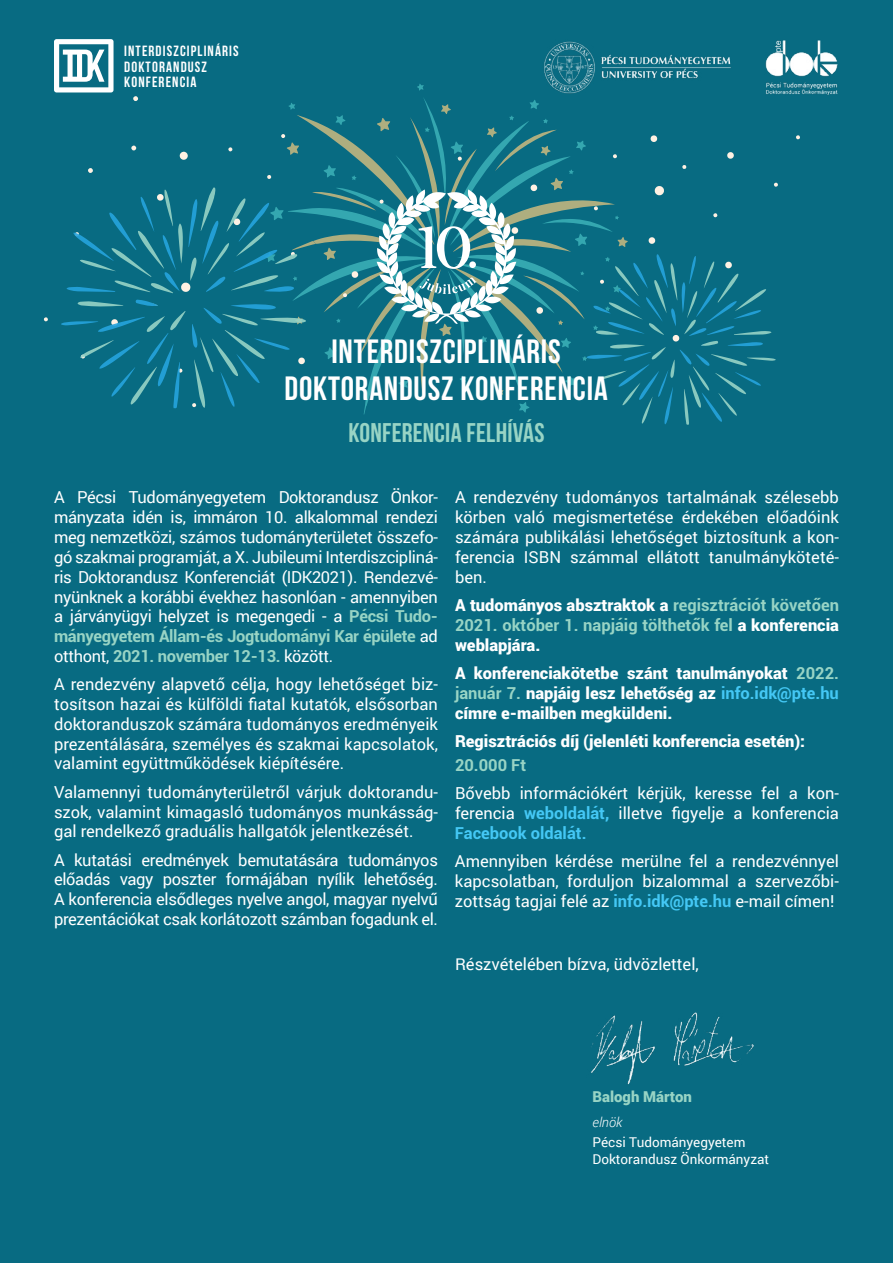
<style>
.page{position:relative;width:893px;height:1263px;background:#086b82}
.page>*{position:absolute;margin:0;border:0;box-sizing:border-box;transform-origin:0 0}
.t1{font:700 33.6px/37.7px "Bebas Neue";letter-spacing:.025em;color:#fff;text-align:center}
.t2{font:700 27px "Bebas Neue";letter-spacing:.005em;color:#98d4c5}
.t3{font:16.5px/19.8px "Roboto";color:#fff;text-align:justify}
.t4{font:900 16.5px/19.8px "Roboto";color:#fff;text-align:justify}
.t5{font:700 16.5px/19.8px "Roboto";color:#98d4c5;text-align:justify}
.t6{font:900 15px "Roboto";color:#98d4c5}
.t7{font:700 14.85px/15.9px "Bebas Neue";letter-spacing:.075em;color:#fff}
.t8{font:13.5px/16.2px "Roboto";color:#fff}
.t9{font:italic 300 13.5px "Roboto";color:#fff}
.s1{font-weight:700;color:#98d4c5}
.s2{font-weight:900;color:#fff}
.s3{font-weight:700;color:#44c8f5}
</style>
<div class="page">
<svg style="left:796px;top:135px;width:4px;height:5px"></svg>
<svg style="left:44px;top:317px;width:4px;height:5px"></svg>
<svg style="left:54px;top:39px;width:724px;height:386px"></svg>
<img style="left:534px;top:39px;width:205px;height:55px">
<img style="left:764px;top:39px;width:74px;height:57px">
<img style="left:591px;top:1012px;width:163px;height:73px">
<p class="t7" style="left:124px;top:43px;width:116px">INTERDISZCIPLINÁRIS<br>DOKTORANDUSZ<br>KONFERENCIA</p>
<h1 class="t1" style="left:284px;top:332px;width:325px">INTERDISZCIPLINÁRIS<br>DOKTORANDUSZ KONFERENCIA</h1>
<h2 class="t2" style="left:348px;top:418px;width:198px">KONFERENCIA FELHÍVÁS</h2>
<p class="t3" style="left:54px;top:487px;width:385px">A Pécsi Tudományegyetem Doktorandusz Önkor&shy;mányzata idén is, immáron 10. alkalommal rendezi meg nemzetközi, számos tudományterületet összefo&shy;gó szakmai programját, a X. Jubileumi Interdiszcipliná&shy;ris Doktorandusz Konferenciát (IDK2021). Rendezvé&shy;nyünknek a korábbi évekhez hasonlóan - amennyiben a járványügyi helyzet is megengedi - a <span class="s1">Pécsi Tudo&shy;mányegyetem Állam-és Jogtudományi Kar épülete</span> ad otthont, <span class="s1">2021. november 12-13.</span> között.</p>
<p class="t3" style="left:54px;top:674px;width:385px">A rendezvény alapvető célja, hogy lehetőséget biz&shy;tosítson hazai és külföldi fiatal kutatók, elsősorban doktoranduszok számára tudományos eredményeik prezentálására, személyes és szakmai kapcsolatok, valamint együttműködések kiépítésére.</p>
<p class="t3" style="left:54px;top:781px;width:385px">Valamennyi tudományterületről várjuk doktorandu&shy;szok, valamint kimagasló tudományos munkásság&shy;gal rendelkező graduális hallgatók jelentkezését.</p>
<p class="t3" style="left:54px;top:849px;width:385px">A kutatási eredmények bemutatására tudományos előadás vagy poszter formájában nyílik lehetőség.<br>A konferencia elsődleges nyelve angol, magyar nyelvű prezentációkat csak korlátozott számban fogadunk el.</p>
<p class="t3" style="left:455px;top:487px;width:385px">A rendezvény tudományos tartalmának szélesebb körben való megismertetése érdekében előadóink számára publikálási lehetőséget biztosítunk a kon&shy;ferencia ISBN számmal ellátott tanulmányköteté&shy;ben.</p>
<p class="t5" style="left:455px;top:594px;width:385px"><span class="s2">A tudományos absztraktok a</span> regisztrációt követően 2021. október 1. napjáig tölthetők fel <span class="s2">a konferencia weblapjára.</span></p>
<p class="t4" style="left:455px;top:662px;width:385px">A konferenciakötetbe szánt tanulmányokat <span class="s1">2022. január 7.</span> napjáig lesz lehetőség az <span class="s3">info.idk@pte.hu </span>címre e-mailben megküldeni.</p>
<p class="t4" style="left:455px;top:730px;width:352px">Regisztrációs díj (jelenléti konferencia esetén):</p>
<p class="t5" style="left:455px;top:754px;width:73px">20.000 Ft</p>
<p class="t3" style="left:455px;top:783px;width:385px">Bővebb információkért kérjük, keresse fel a kon&shy;ferencia <span class="s3">weboldalát,</span> illetve figyelje a konferencia <span class="s3">Facebook oldalát.</span></p>
<p class="t3" style="left:455px;top:851px;width:385px">Amennyiben kérdése merülne fel a rendezvénnyel kapcsolatban, forduljon bizalommal a szervezőbi&shy;zottság tagjai felé az <span class="s3">info.idk@pte.hu</span> e-mail címen!</p>
<p class="t3" style="left:455px;top:953px;width:245px">Részvételében bízva, üdvözlettel,</p>
<p class="t6" style="left:592px;top:1086px;width:101px">Balogh Márton</p>
<p class="t9" style="left:592px;top:1113px;width:31px">elnök</p>
<p class="t8" style="left:592px;top:1134px;width:178px">Pécsi Tudományegyetem<br>Doktorandusz Önkormányzat</p>
</div>
